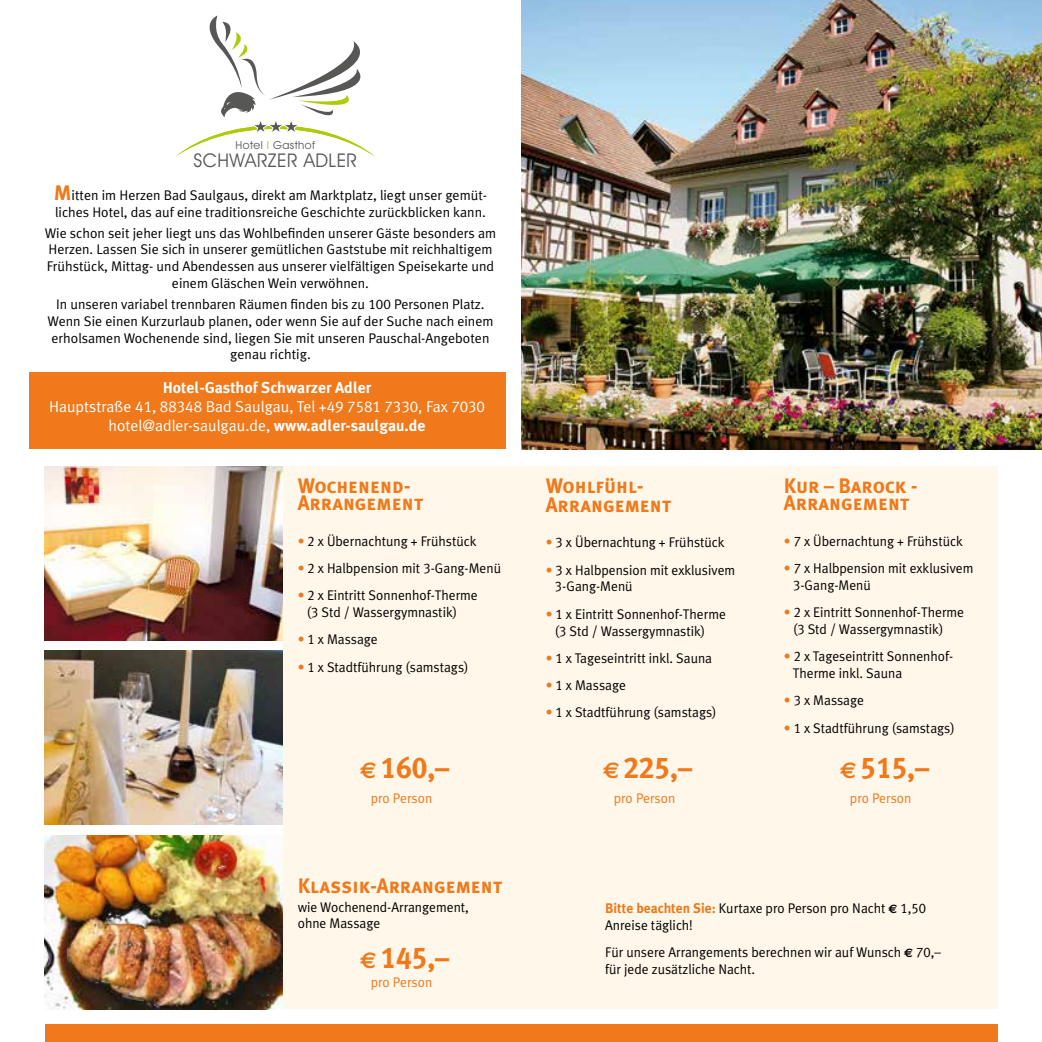
<style>
.page{position:relative;width:1042px;height:1042px;background:#fff}
.page>*{position:absolute;margin:0;border:0;box-sizing:border-box;transform-origin:0 0}
.t1{font:30.1px "Meta Plus Bold Caps";color:#ef791b}
.t2{font:21px/17.5px "Meta Plus Bold Caps";color:#ef791b}
.t3{font:19.07px "Avant Garde IT Cby BT";letter-spacing:.02em;color:#575756}
.t4{font:15.75px/18.9px "Meta Plus Normal";color:#fff;text-align:center}
.t5{font:700 15.75px "Meta Plus";color:#fff}
.t6{font:14px/16.8px "Meta Plus Normal";color:#000}
.t7{font:14px "Meta Plus Normal";color:#ef791b}
.t8{font:11.2px "Avant Garde IT Cby BT";letter-spacing:.04em;color:#575756}
.s1{color:#afca0b}
.s2{font-family:"Meta Plus Bold Caps";font-size:21px;color:#ef791b}
.s3{font-family:"Meta Plus Normal Caps"}
.s4{font-family:"Meta Plus";font-weight:700}
.s5{color:#ef791b}
.s6{font-family:"Euro Sans";font-weight:700;font-size:22.75px}
.s7{font-family:"Meta Plus";font-weight:700;color:#ef791b}
.s8{font-family:"Euro Sans";font-weight:700;font-size:12.25px}
</style>
<div class="page">
<div style="left:45px;top:1024px;width:952px;height:18px;background:#ef791b"></div>
<div style="left:283px;top:466px;width:714px;height:543px;background:#fff7ea"></div>
<img style="left:521px;top:0;width:521px;height:449px">
<img style="left:45px;top:466px;width:238px;height:174px">
<img style="left:45px;top:651px;width:238px;height:173px">
<img style="left:45px;top:835px;width:238px;height:174px">
<svg style="left:176px;top:15px;width:199px;height:142px"></svg>
<div style="left:30px;top:372px;width:476px;height:77px;background:#ef791b"></div>
<p class="t8" style="left:236px;top:138px;width:81px">Hotel <span class="s1">I</span> Gasthof</p>
<h3 class="t3" style="left:194px;top:149px;width:165px">SCHWARZER ADLER</h3>
<p class="t6" style="left:54px;top:186px;width:435px"><span class="s2">M</span>itten im Herzen Bad Saulgaus, direkt am Marktplatz, liegt unser gemüt&shy;liches Hotel, das auf eine traditionsreiche Geschichte zurückblicken kann.</p>
<p class="t6" style="left:45px;top:224px;width:453px;text-align:center">Wie schon seit jeher liegt uns das Wohlbefinden unserer Gäste besonders am Herzen. Lassen Sie sich in unserer gemütlichen Gaststube mit reichhaltigem Frühstück, Mittag- und Abendessen aus unserer vielfältigen Speisekarte und einem Gläschen Wein verwöhnen.</p>
<p class="t6" style="left:47px;top:296px;width:447px;text-align:center">In unseren variabel trennbaren Räumen finden bis zu <span class="s3">100</span> Personen Platz.<br>Wenn Sie einen Kurzurlaub planen, oder wenn Sie auf der Suche nach einem erholsamen Wochenende sind, liegen Sie mit unseren Pauschal-Angeboten genau richtig.</p>
<p class="t5" style="left:163px;top:379px;width:210px">Hotel-Gasthof Schwarzer Adler</p>
<p class="t4" style="left:49px;top:397px;width:437px">Hauptstraße <span class="s3">41, 88348</span> Bad Saulgau, Tel +<span class="s3">49 7581 7330,</span> Fax <span class="s3">7030 </span>hotel@adler-saulgau.de, <span class="s4">www.adler-saulgau.de</span></p>
<h2 class="t2" style="left:298px;top:476px;width:127px">Wochenend-<br>Arrangement</h2>
<p class="t6" style="left:298px;top:532px;width:180px"><span class="s5">•</span> <span class="s3">2</span> x Übernachtung + Frühstück</p>
<p class="t6" style="left:298px;top:559px;width:205px"><span class="s5">•</span> <span class="s3">2</span> x Halbpension mit <span class="s3">3</span>-Gang-Menü</p>
<p class="t6" style="left:307px;top:587px;width:172px;text-indent:-9px"><span class="s5">•</span> <span class="s3">2</span> x Eintritt Sonnenhof-Therme (<span class="s3">3</span> Std / Wassergymnastik)</p>
<p class="t6" style="left:298px;top:631px;width:82px"><span class="s5">•</span> <span class="s3">1</span> x Massage</p>
<p class="t6" style="left:298px;top:658px;width:172px"><span class="s5">•</span> <span class="s3">1</span> x Stadtführung (samstags)</p>
<h1 class="t1" style="left:360px;top:750px;width:90px"><span class="s6">f</span> 160<span class="s4">,–</span></h1>
<p class="t7" style="left:371px;top:790px;width:63px">pro Person</p>
<h2 class="t2" style="left:298px;top:877px;width:206px">Klassik-Arrangement</h2>
<p class="t6" style="left:298px;top:898px;width:173px">wie Wochenend-Arrangement, ohne Massage</p>
<h1 class="t1" style="left:360px;top:940px;width:90px"><span class="s6">f</span> 145<span class="s4">,–</span></h1>
<p class="t7" style="left:371px;top:973px;width:63px">pro Person</p>
<h2 class="t2" style="left:546px;top:476px;width:127px;line-height:19.2px">Wohlfühl-<br>Arrangement</h2>
<p class="t6" style="left:546px;top:534px;width:180px"><span class="s5">•</span> <span class="s3">3</span> x Übernachtung + Frühstück</p>
<p class="t6" style="left:555px;top:561px;width:182px;text-indent:-9px"><span class="s5">•</span> <span class="s3">3</span> x Halbpension mit exklusivem<br><span class="s3">3</span>-Gang-Menü</p>
<p class="t6" style="left:555px;top:605px;width:172px;text-indent:-9px"><span class="s5">•</span> <span class="s3">1</span> x Eintritt Sonnenhof-Therme (<span class="s3">3</span> Std / Wassergymnastik)</p>
<p class="t6" style="left:546px;top:649px;width:168px"><span class="s5">•</span> <span class="s3">1</span> x Tageseintritt inkl. Sauna</p>
<p class="t6" style="left:546px;top:677px;width:82px"><span class="s5">•</span> <span class="s3">1</span> x Massage</p>
<p class="t6" style="left:546px;top:704px;width:172px"><span class="s5">•</span> <span class="s3">1</span> x Stadtführung (samstags)</p>
<h2 class="t2" style="left:784px;top:476px;width:135px">Kur – Barock -<br>Arrangement</h2>
<p class="t6" style="left:784px;top:532px;width:180px"><span class="s5">•</span> <span class="s3">7</span> x Übernachtung + Frühstück</p>
<p class="t6" style="left:793px;top:559px;width:182px;text-indent:-9px"><span class="s5">•</span> <span class="s3">7</span> x Halbpension mit exklusivem<br><span class="s3">3</span>-Gang-Menü</p>
<p class="t6" style="left:793px;top:603px;width:172px;text-indent:-9px"><span class="s5">•</span> <span class="s3">2</span> x Eintritt Sonnenhof-Therme (<span class="s3">3</span> Std / Wassergymnastik)</p>
<p class="t6" style="left:793px;top:648px;width:162px;text-indent:-9px"><span class="s5">•</span> <span class="s3">2</span> x Tageseintritt Sonnenhof-<br>Therme inkl. Sauna</p>
<p class="t6" style="left:784px;top:692px;width:82px"><span class="s5">•</span> <span class="s3">3</span> x Massage</p>
<p class="t6" style="left:784px;top:719px;width:172px"><span class="s5">•</span> <span class="s3">1</span> x Stadtführung (samstags)</p>
<h1 class="t1" style="left:603px;top:750px;width:90px"><span class="s6">f</span> 225<span class="s4">,–</span></h1>
<h1 class="t1" style="left:840px;top:750px;width:90px"><span class="s6">f</span> 515<span class="s4">,–</span></h1>
<p class="t7" style="left:614px;top:790px;width:63px">pro Person</p>
<p class="t7" style="left:850px;top:790px;width:63px">pro Person</p>
<p class="t6" style="left:605px;top:899px;width:322px"><span class="s7">Bitte beachten Sie:</span> Kurtaxe pro Person pro Nacht <span class="s8">c</span> <span class="s3">1,50<br></span>Anreise täglich!</p>
<p class="t6" style="left:605px;top:943px;width:337px">Für unsere Arrangements berechnen wir auf Wunsch <span class="s8">c</span> <span class="s3">70,– </span>für jede zusätzliche Nacht.</p>
</div>
